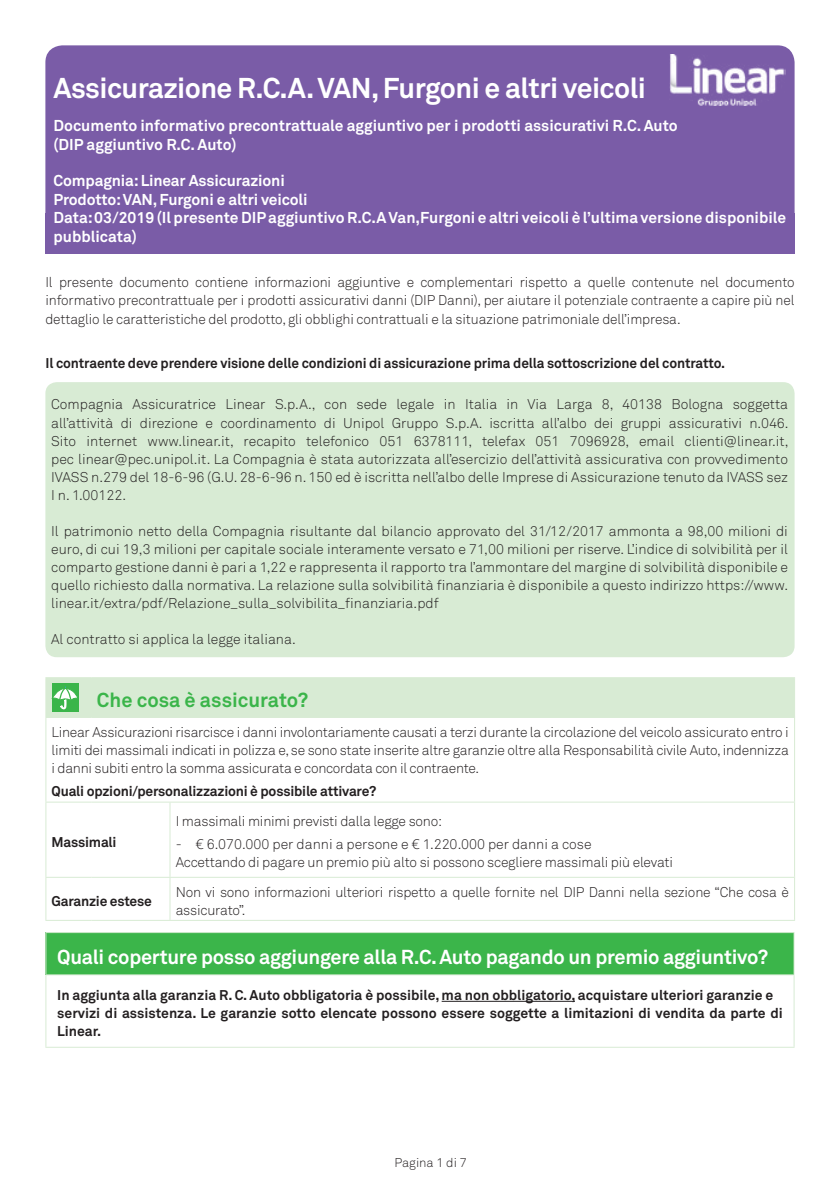
<style>
.page{position:relative;width:840px;height:1191px;background:#fff}
.page>*{position:absolute;margin:0;border:0;box-sizing:border-box;transform-origin:0 0}
.t1{font:700 28.4px "Akkurat";letter-spacing:-.02em;color:#fff}
.t2{font:700 20px "Akkurat";letter-spacing:-.015em;color:#fff}
.t3{font:700 20px "Akkurat";color:#3bb54a}
.t4{font:700 15.6px/18.4px "Akkurat";color:#fff}
.t5{font:300 14px/18px "Akkurat";letter-spacing:-.015em;color:#231f20;text-align:justify}
.t6{font:700 14px/18px "Akkurat";letter-spacing:-.01em;color:#231f20}
.t7{font:300 12.6px "Akkurat";color:#231f20}
</style>
<div class="page">
<div style="left:45px;top:45px;width:749px;height:208px;background:#7a5ca7;border-radius:17px"></div>
<div style="left:45px;top:382px;width:749px;height:275px;background:#d8ebd4;border-radius:11px"></div>
<img style="left:669px;top:54px;width:116px;height:51px">
<hr style="left:45px;top:677px;width:46px;height:1px;background:#d8ebd4">
<hr style="left:45px;top:678px;width:1px;height:39px;background:#d8ebd4">
<hr style="left:45px;top:717px;width:46px;height:1px;background:#d8ebd4">
<hr style="left:45px;top:718px;width:1px;height:83px;background:#d8ebd4">
<hr style="left:91px;top:717px;width:79px;height:1px;background:#d8ebd4">
<hr style="left:170px;top:717px;width:624px;height:1px;background:#d8ebd4">
<hr style="left:793px;top:718px;width:1px;height:83px;background:#d8ebd4">
<hr style="left:45px;top:801px;width:46px;height:1px;background:#d8ebd4">
<hr style="left:45px;top:802px;width:1px;height:75px;background:#d8ebd4">
<hr style="left:91px;top:801px;width:79px;height:1px;background:#d8ebd4">
<hr style="left:170px;top:801px;width:624px;height:1px;background:#d8ebd4">
<hr style="left:169px;top:802px;width:1px;height:75px;background:#d8ebd4">
<hr style="left:793px;top:802px;width:1px;height:75px;background:#d8ebd4">
<hr style="left:45px;top:877px;width:46px;height:1px;background:#d8ebd4">
<hr style="left:45px;top:878px;width:1px;height:42px;background:#d8ebd4">
<hr style="left:91px;top:877px;width:79px;height:1px;background:#d8ebd4">
<hr style="left:170px;top:877px;width:624px;height:1px;background:#d8ebd4">
<hr style="left:169px;top:878px;width:1px;height:42px;background:#d8ebd4">
<hr style="left:793px;top:878px;width:1px;height:42px;background:#d8ebd4">
<hr style="left:45px;top:920px;width:46px;height:1px;background:#d8ebd4">
<hr style="left:91px;top:920px;width:79px;height:1px;background:#d8ebd4">
<hr style="left:170px;top:920px;width:624px;height:1px;background:#d8ebd4">
<div style="left:46px;top:677px;width:748px;height:40px;background:#d8ebd4"></div>
<div style="left:46px;top:932px;width:747px;height:42px;background:#3bb54a"></div>
<hr style="left:45px;top:932px;width:749px;height:1px;background:#d8ebd4">
<hr style="left:45px;top:933px;width:1px;height:41px;background:#d8ebd4">
<hr style="left:793px;top:933px;width:1px;height:41px;background:#d8ebd4">
<hr style="left:45px;top:974px;width:749px;height:1px;background:#d8ebd4">
<hr style="left:45px;top:975px;width:1px;height:71px;background:#d8ebd4">
<hr style="left:793px;top:975px;width:1px;height:71px;background:#d8ebd4">
<hr style="left:45px;top:1046px;width:749px;height:1px;background:#d8ebd4">
<hr style="left:441px;top:1001px;width:133px;height:1px;background:#231f20">
<h1 class="t1" style="left:53px;top:71px;width:593px">Assicurazione R.C.A. VAN, Furgoni e altri veicoli</h1>
<p class="t4" style="left:53px;top:116px;width:625px">Documento informativo precontrattuale aggiuntivo per i prodotti assicurativi R.C. Auto (DIP aggiuntivo R.C. Auto)</p>
<p class="t4" style="left:53px;top:172px;width:733px">Compagnia: Linear Assicurazioni<br>Prodotto: VAN, Furgoni e altri veicoli<br>Data: 03/2019 (Il presente DIP aggiuntivo R.C.A Van,Furgoni e altri veicoli è l’ultima versione disponibile pubblicata)</p>
<p class="t5" style="left:45px;top:273px;width:750px">Il presente documento contiene informazioni aggiuntive e complementari rispetto a quelle contenute nel documento informativo precontrattuale per i prodotti assicurativi danni (DIP Danni), per aiutare il potenziale contraente a capire più nel dettaglio le caratteristiche del prodotto, gli obblighi contrattuali e la situazione patrimoniale dell’impresa.</p>
<p class="t6" style="left:45px;top:354px;width:680px">Il contraente deve prendere visione delle condizioni di assicurazione prima della sottoscrizione del contratto.</p>
<p class="t5" style="left:51px;top:396px;width:738px">Compagnia Assicuratrice Linear S.p.A., con sede legale in Italia in Via Larga 8, 40138 Bologna soggetta all’attività di direzione e coordinamento di Unipol Gruppo S.p.A. iscritta all’albo dei gruppi assicurativi n.046.<br>Sito internet www.linear.it, recapito telefonico 051 6378111, telefax 051 7096928, email clienti@linear.it, pec linear@pec.unipol.it. La Compagnia è stata autorizzata all’esercizio dell’attività assicurativa con provvedimento IVASS n.279 del 18-6-96 (G.U. 28-6-96 n. 150 ed è iscritta nell’albo delle Imprese di Assicurazione tenuto da IVASS sez I n. 1.00122.</p>
<p class="t5" style="left:51px;top:522px;width:738px">Il patrimonio netto della Compagnia risultante dal bilancio approvato del 31/12/2017 ammonta a 98,00 milioni di euro, di cui 19,3 milioni per capitale sociale interamente versato e 71,00 milioni per riserve. L’indice di solvibilità per il comparto gestione danni è pari a 1,22 e rappresenta il rapporto tra l’ammontare del margine di solvibilità disponibile e quello richiesto dalla normativa. La relazione sulla solvibilità finanziaria è disponibile a questo indirizzo https://www. linear.it/extra/pdf/Relazione_sulla_solvibilita_finanziaria.pdf</p>
<p class="t5" style="left:51px;top:630px;width:246px">Al contratto si applica la legge italiana.</p>
<h2 class="t3" style="left:97px;top:687px;width:213px">Che cosa è assicurato?</h2>
<p class="t5" style="left:52px;top:723px;width:738px">Linear Assicurazioni risarcisce i danni involontariamente causati a terzi durante la circolazione del veicolo assicurato entro i limiti dei massimali indicati in polizza e, se sono state inserite altre garanzie oltre alla Responsabilità civile Auto, indennizza i danni subiti entro la somma assicurata e concordata con il contraente.</p>
<p class="t6" style="left:52px;top:782px;width:326px">Quali opzioni/personalizzazioni è possibile attivare?</p>
<p class="t6" style="left:52px;top:832px;width:66px">Massimali</p>
<p class="t5" style="left:175px;top:812px;width:268px">I massimali minimi previsti dalla legge sono:</p>
<p class="t5" style="left:175px;top:835px;width:498px">- € 6.070.000 per danni a persone e € 1.220.000 per danni a cose<br>Accettando di pagare un premio più alto si possono scegliere massimali più elevati</p>
<p class="t6" style="left:52px;top:892px;width:102px">Garanzie estese</p>
<p class="t5" style="left:175px;top:883px;width:614px">Non vi sono informazioni ulteriori rispetto a quelle fornite nel DIP Danni nella sezione “Che cosa è assicurato”.</p>
<h2 class="t2" style="left:57px;top:944px;width:712px">Quali coperture posso aggiungere alla R.C. Auto pagando un premio aggiuntivo?</h2>
<p class="t6" style="left:57px;top:986px;width:726px">In aggiunta alla garanzia R. C. Auto obbligatoria è possibile, ma non obbligatorio, acquistare ulteriori garanzie e servizi di assistenza. Le garanzie sotto elencate possono essere soggette a limitazioni di vendita da parte di<br>Linear.</p>
<p class="t7" style="left:394px;top:1155px;width:74px">Pagina 1 di 7</p>
</div>
